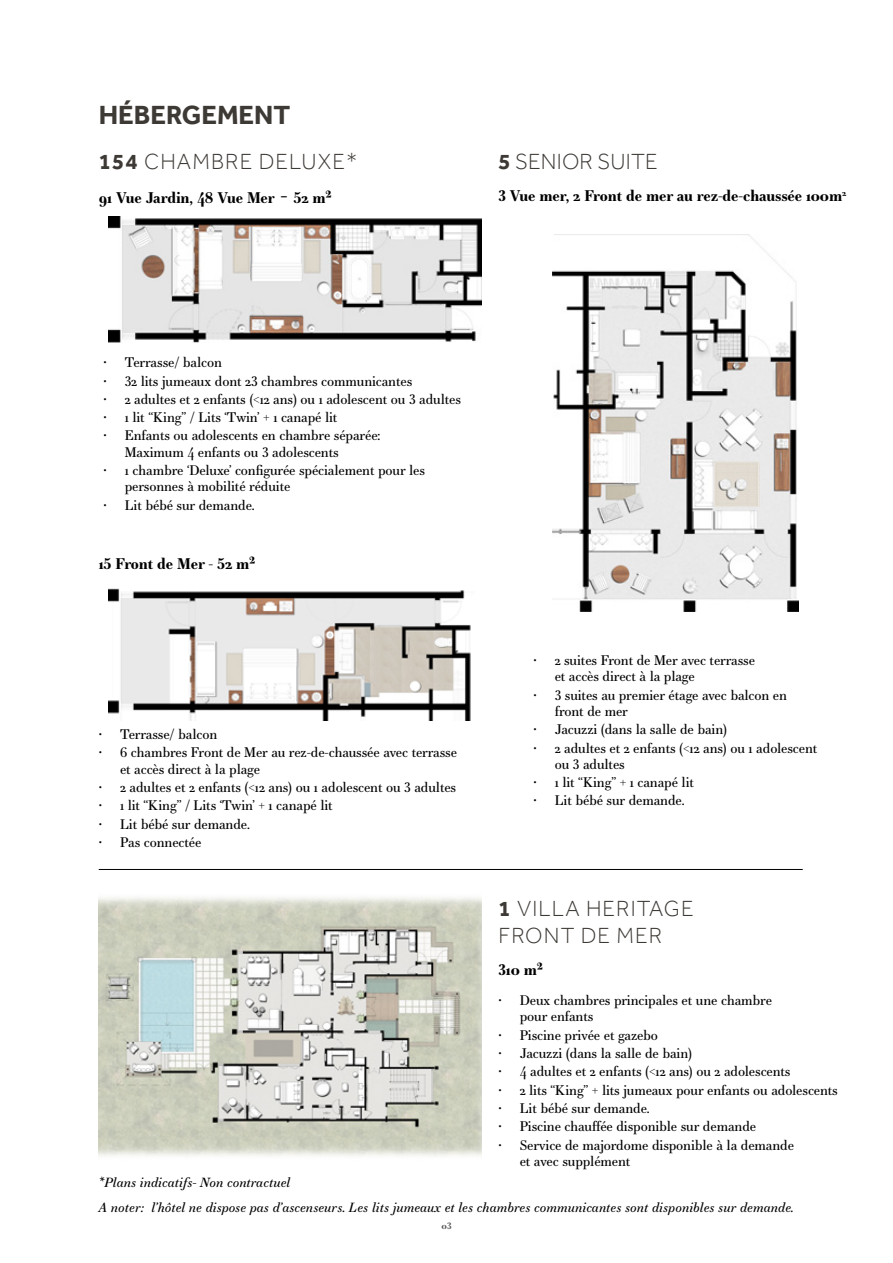
<style>
.page{position:relative;width:893px;height:1263px;background:#fff}
.page>*{position:absolute;margin:0;border:0;box-sizing:border-box;transform-origin:0 0}
.t1{font:700 27px "Effra";color:#3d3935}
.t2{font:300 22.5px/27px "Effra";letter-spacing:.05em;color:#3d3935}
.t3{font:300 22.5px "Effra";letter-spacing:.01em;color:#3d3935}
.t4{font:700 15px "Essonnes Text";letter-spacing:-.01em;color:#000}
.t5{font:13.5px/16.2px "Essonnes Text";letter-spacing:-.01em;color:#000}
.t6{font:italic 12.9px/25px "Essonnes Text";color:#000}
.t7{font:700 9px "Essonnes Text";color:#58595b}
.s1{font-weight:700}
.s2{font-size:22.5px}
</style>
<div class="page">
<img style="left:109px;top:588px;width:362px;height:132px">
<img style="left:109px;top:217px;width:372px;height:126px">
<img style="left:552px;top:235px;width:246px;height:376px">
<img style="left:99px;top:897px;width:382px;height:259px">
<hr style="left:99px;top:869px;width:704px;height:1px;background:#000">
<h1 class="t1" style="left:99px;top:99px;width:193px">HÉBERGEMENT</h1>
<h2 class="t2" style="left:99px;top:148px;width:260px"><span class="s1">154</span> CHAMBRE DELUXE*</h2>
<p class="t4" style="left:99px;top:187px;width:235px">91 Vue Jardin, 48 Vue Mer <span class="s2">-</span> 52 m²</p>
<h2 class="t3" style="left:498px;top:148px;width:161px"><span class="s1">5</span> SENIOR SUITE</h2>
<p class="t4" style="left:498px;top:185px;width:349px">3 Vue mer, 2 Front de mer au rez-de-chaussée 100m<sup>2</sup></p>
<p class="t5" style="left:103px;top:354px;width:120px">• Terrasse/ balcon</p>
<p class="t5" style="left:103px;top:372px;width:310px">• 32 lits jumeaux dont 23 chambres communicantes</p>
<p class="t5" style="left:103px;top:391px;width:359px">• 2 adultes et 2 enfants (&lt;12 ans) ou 1 adolescent ou 3 adultes</p>
<p class="t5" style="left:103px;top:409px;width:235px">• 1 lit “King” / Lits ‘Twin’ + 1 canapé lit</p>
<p class="t5" style="left:125px;top:427px;width:257px;text-indent:-21px">• Enfants ou adolescents en chambre séparée:<br>Maximum 4 enfants ou 3 adolescents</p>
<p class="t5" style="left:125px;top:462px;width:302px;text-indent:-21px">• 1 chambre ‘Deluxe’ configurée spécialement pour les personnes à mobilité réduite</p>
<p class="t5" style="left:103px;top:496px;width:153px">• Lit bébé sur demande.</p>
<p class="t4" style="left:99px;top:553px;width:158px">15 Front de Mer - 52 m²</p>
<p class="t5" style="left:99px;top:726px;width:120px">• Terrasse/ balcon</p>
<p class="t5" style="left:120px;top:744px;width:339px;text-indent:-21px">• 6 chambres Front de Mer au rez-de-chaussée avec terrasse et accès direct à la plage</p>
<p class="t5" style="left:99px;top:779px;width:359px">• 2 adultes et 2 enfants (&lt;12 ans) ou 1 adolescent ou 3 adultes</p>
<p class="t5" style="left:99px;top:797px;width:235px">• 1 lit “King” / Lits ‘Twin’ + 1 canapé lit</p>
<p class="t5" style="left:99px;top:815px;width:153px">• Lit bébé sur demande.</p>
<p class="t5" style="left:99px;top:834px;width:104px">• Pas connectée</p>
<p class="t5" style="left:555px;top:652px;width:202px;text-indent:-21px">• 2 suites Front de Mer avec terrasse et accès direct à la plage</p>
<p class="t5" style="left:555px;top:687px;width:234px;text-indent:-21px">• 3 suites au premier étage avec balcon en front de mer</p>
<p class="t5" style="left:533px;top:721px;width:195px">• Jacuzzi (dans la salle de bain)</p>
<p class="t5" style="left:555px;top:739px;width:264px;text-indent:-21px">• 2 adultes et 2 enfants (&lt;12 ans) ou 1 adolescent ou 3 adultes</p>
<p class="t5" style="left:533px;top:774px;width:162px">• 1 lit “King” + 1 canapé lit</p>
<p class="t5" style="left:533px;top:792px;width:153px">• Lit bébé sur demande.</p>
<h2 class="t2" style="left:498px;top:895px;width:197px"><span class="s1">1</span> VILLA HERITAGE<br>FRONT DE MER</h2>
<p class="t4" style="left:498px;top:959px;width:46px">310 m²</p>
<p class="t5" style="left:520px;top:992px;width:254px;text-indent:-21px">• Deux chambres principales et une chambre pour enfants</p>
<p class="t5" style="left:498px;top:1026px;width:161px">• Piscine privée et gazebo</p>
<p class="t5" style="left:498px;top:1045px;width:195px">• Jacuzzi (dans la salle de bain)</p>
<p class="t5" style="left:498px;top:1063px;width:294px">• 4 adultes et 2 enfants (&lt;12 ans) ou 2 adolescents</p>
<p class="t5" style="left:498px;top:1081px;width:341px">• 2 lits “King” + lits jumeaux pour enfants ou adolescents</p>
<p class="t5" style="left:498px;top:1100px;width:153px">• Lit bébé sur demande.</p>
<p class="t5" style="left:498px;top:1118px;width:259px">• Piscine chauffée disponible sur demande</p>
<p class="t5" style="left:520px;top:1136px;width:276px;text-indent:-21px">• Service de majordome disponible à la demande et avec supplément</p>
<p class="t6" style="left:99px;top:1169px;width:696px">*Plans indicatifs- Non contractuel<br>A noter: l’hôtel ne dispose pas d’ascenseurs. Les lits jumeaux et les chambres communicantes sont disponibles sur demande.</p>
<p class="t7" style="left:441px;top:1219px;width:12px">03</p>
</div>
